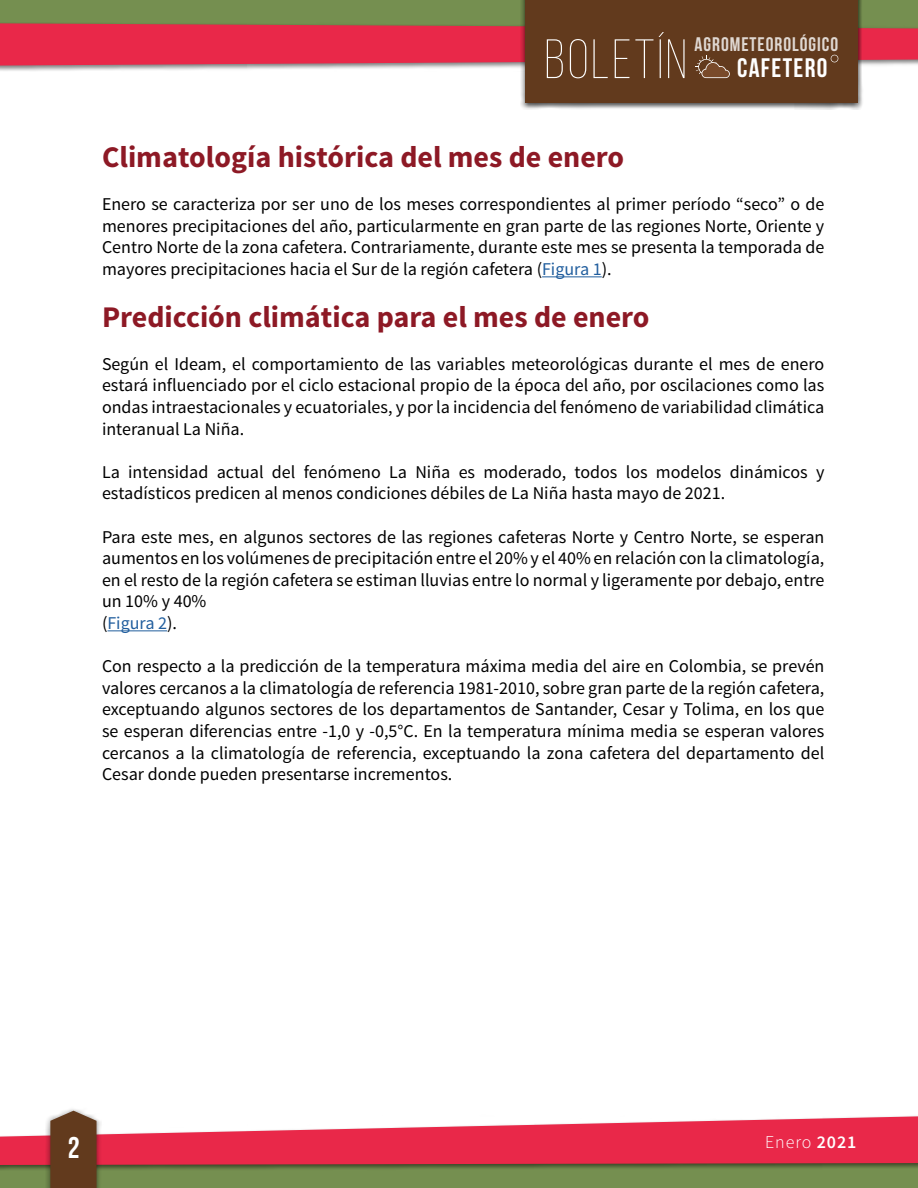
<style>
.page{position:relative;width:918px;height:1188px;background:#fff}
.page>*{position:absolute;margin:0;border:0;box-sizing:border-box;transform-origin:0 0}
.t1{font:300 55.35px "Bebas Neue";letter-spacing:.05em;color:#fff}
.t2{font:700 30px "Source Sans Pro";color:#8d1925}
.t3{font:30px "Bebas Neue";color:#fff}
.t4{font:26.85px "Bebas Neue";letter-spacing:.05em;color:#fff}
.t5{font:19.65px "Bebas Neue";letter-spacing:.05em;color:#fff}
.t6{font:18px/21.6px "Source Sans Pro";color:#000;text-align:justify}
.t7{font:300 18px "Source Sans Pro";letter-spacing:.05em;color:#fff}
.s1{color:#215e9e}
.s2{font-weight:600}
</style>
<div class="page">
<div style="left:0;top:1143px;width:918px;height:45px;background:#758f50"></div>
<div style="left:0;top:0;width:918px;height:55px;background:#758f50"></div>
<div style="left:0;top:1115px;width:918px;height:56px;background:#000;opacity:.5"></div>
<svg style="left:0;top:1116px;width:918px;height:49px;fill:#e92849"></svg>
<div style="left:520px;top:0;width:343px;height:110px;background:#000;opacity:.75"></div>
<div style="left:526px;top:0;width:332px;height:103px;background:#623a1d"></div>
<svg style="left:0;top:23px;width:918px;height:55px"></svg>
<div style="left:45px;top:1107px;width:57px;height:81px;background:#000;opacity:.5"></div>
<svg style="left:50px;top:1111px;width:47px;height:77px;background:#6b452a"></svg>
<hr style="left:542px;top:276px;width:60px;height:1px;background:#215e9e">
<hr style="left:108px;top:630px;width:59px;height:1px;background:#215e9e">
<h1 class="t1" style="left:545px;top:30px;width:144px">BOLETÍN</h1>
<p class="t5" style="left:695px;top:34px;width:145px">AGROMETEOROLÓGICO</p>
<h3 class="t4" style="left:737px;top:53px;width:92px">CAFETERO</h3>
<h2 class="t2" style="left:102px;top:138px;width:524px">Climatología histórica del mes de enero</h2>
<p class="t6" style="left:102px;top:194px;width:724px">Enero se caracteriza por ser uno de los meses correspondientes al primer período “seco” o de menores precipitaciones del año, particularmente en gran parte de las regiones Norte, Oriente y Centro Norte de la zona cafetera. Contrariamente, durante este mes se presenta la temporada de mayores precipitaciones hacia el Sur de la región cafetera (<span class="s1">Figura 1</span>).</p>
<h2 class="t2" style="left:102px;top:297px;width:549px">Predicción climática para el mes de enero</h2>
<p class="t6" style="left:102px;top:353px;width:724px">Según el Ideam, el comportamiento de las variables meteorológicas durante el mes de enero estará influenciado por el ciclo estacional propio de la época del año, por oscilaciones como las ondas intraestacionales y ecuatoriales, y por la incidencia del fenómeno de variabilidad climática interanual La Niña.</p>
<p class="t6" style="left:102px;top:461px;width:724px">La intensidad actual del fenómeno La Niña es moderado, todos los modelos dinámicos y estadísticos predicen al menos condiciones débiles de La Niña hasta mayo de 2021.</p>
<p class="t6" style="left:102px;top:526px;width:724px;text-align:left">Para este mes, en algunos sectores de las regiones cafeteras Norte y Centro Norte, se esperan aumentos en los volúmenes de precipitación entre el 20% y el 40% en relación con la climatología, en el resto de la región cafetera se estiman lluvias entre lo normal y ligeramente por debajo, entre un 10% y 40%<br>(<span class="s1">Figura 2</span>).</p>
<p class="t6" style="left:102px;top:656px;width:724px">Con respecto a la predicción de la temperatura máxima media del aire en Colombia, se prevén valores cercanos a la climatología de referencia 1981-2010, sobre gran parte de la región cafetera, exceptuando algunos sectores de los departamentos de Santander, Cesar y Tolima, en los que se esperan diferencias entre -1,0 y -0,5°C. En la temperatura mínima media se esperan valores cercanos a la climatología de referencia, exceptuando la zona cafetera del departamento del Cesar donde pueden presentarse incrementos.</p>
<h2 class="t3" style="left:68px;top:1131px;width:13px">2</h2>
<p class="t7" style="left:765px;top:1131px;width:93px">Enero <span class="s2">2021</span></p>
</div>
